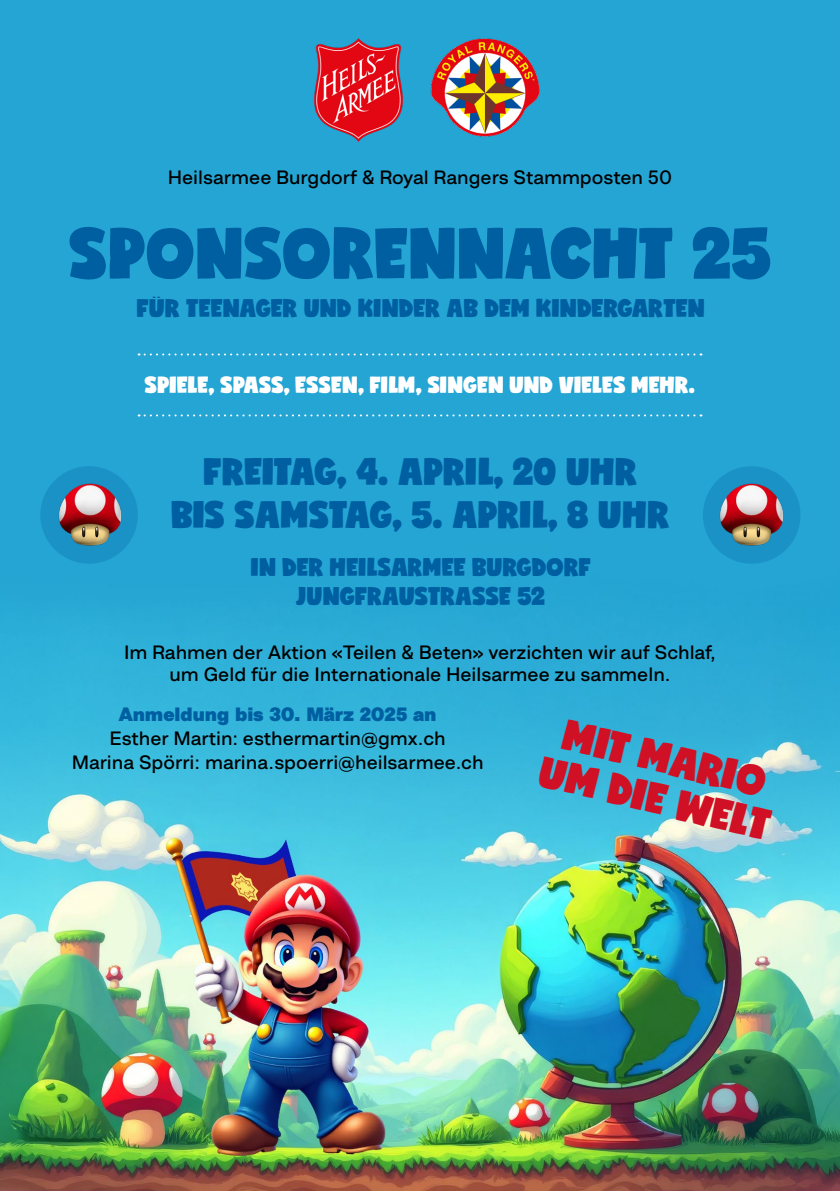
<style>
.page{position:relative;width:840px;height:1191px;background:#fff}
.page>*{position:absolute;margin:0;border:0;box-sizing:border-box;transform-origin:0 0}
.t1{font:68px "Candy";color:#005fa1}
.t2{font:41px/41px "Candy";color:#d01125;text-align:center}
.t3{font:36px/43.2px "Candy";color:#005fa1;text-align:center}
.t4{font:24px/28.8px "Candy";color:#005fa1;text-align:center}
.t5{font:22px "Candy";color:#fff}
.t6{font:18px/21.6px "Montreux C Dm Bd";color:#000;text-align:center}
.t7{font:900 18px "Montreux C";color:#005fa1}
</style>
<div class="page">
<img style="left:0;top:0;width:839px;height:1191px">
<div style="left:40px;top:466px;width:98px;height:98px;background:#1b92c6;border-radius:50%"></div>
<div style="left:702px;top:466px;width:98px;height:98px;background:#1b92c6;border-radius:50%"></div>
<img style="left:313px;top:37px;width:90px;height:106px">
<svg style="left:152px;top:296px;width:8px;height:2px"></svg>
<svg style="left:138px;top:353px;width:563px;height:2px"></svg>
<svg style="left:138px;top:414px;width:563px;height:2px"></svg>
<img style="left:428px;top:31px;width:112px;height:113px">
<img style="left:716px;top:479px;width:68px;height:67px">
<img style="left:55px;top:479px;width:70px;height:67px">
<p class="t6" style="left:168px;top:167px;width:505px">Heilsarmee Burgdorf &amp; Royal Rangers Stammposten 50</p>
<h1 class="t1" style="left:69px;top:223px;width:704px">SPONSORENNACHT 25</h1>
<h3 class="t4" style="left:137px;top:295px;width:569px">FUR TEENAGER UND KINDER AB DEM KINDERGARTEN</h3>
<p class="t5" style="left:145px;top:375px;width:551px">SPIELE, SPASS, ESSEN, FILM, SINGEN UND VIELES MEHR.</p>
<h3 class="t3" style="left:172px;top:452px;width:499px">FREITAG, 4. APRIL, 20 UHR<br>BIS SAMSTAG, 5. APRIL, 8 UHR</h3>
<h3 class="t4" style="left:251px;top:554px;width:340px">IN DER HEILSARMEE BURGDORF<br>JUNGFRAUSTRASSE 52</h3>
<p class="t6" style="left:124px;top:642px;width:593px">Im Rahmen der Aktion «Teilen &amp; Beten» verzichten wir auf Schlaf, um Geld für die Internationale Heilsarmee zu sammeln.</p>
<p class="t7" style="left:119px;top:702px;width:319px">Anmeldung bis 30. März 2025 an</p>
<p class="t6" style="left:72px;top:727px;width:413px;line-height:24px">Esther Martin: esthermartin@gmx.ch<br>Marina Spörri: marina.spoerri@heilsarmee.ch</p>
<h2 class="t2" style="left:555px;top:712px;width:237px;rotate:14deg">MIT MARIO<br>UM DIE WELT</h2>
</div>
